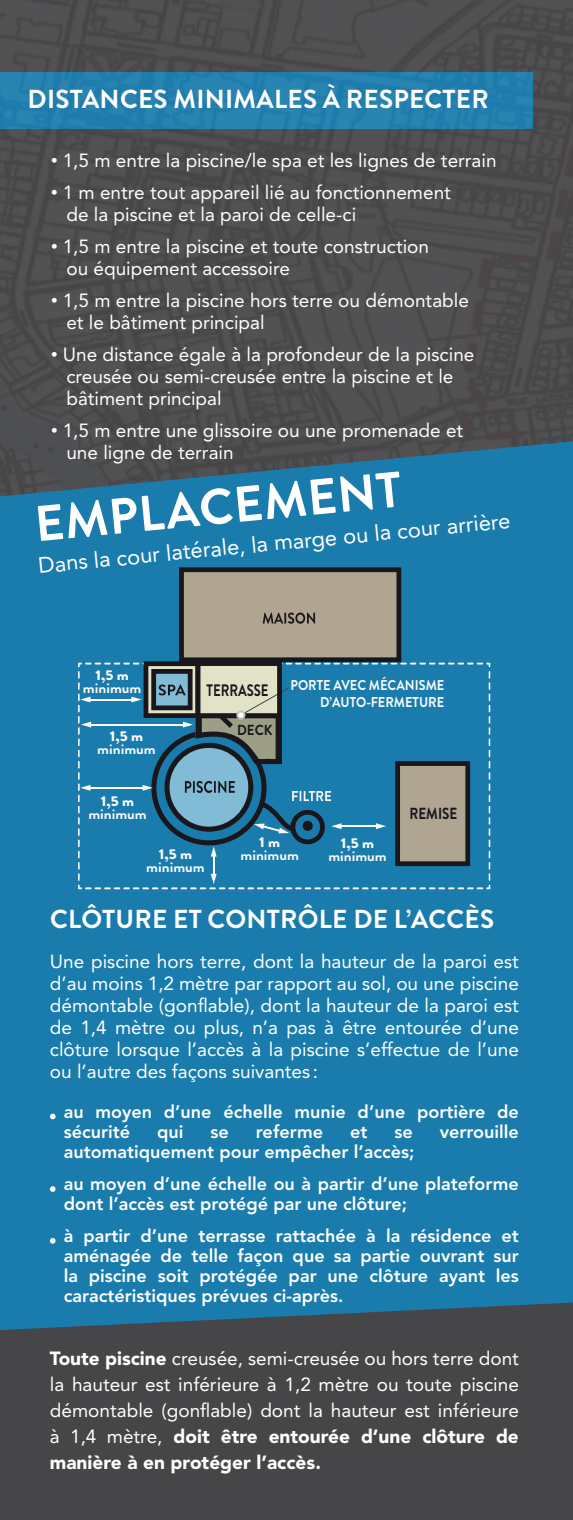
<style>
.page{position:relative;width:573px;height:1520px;background:#fff}
.page>*{position:absolute;margin:0;border:0;box-sizing:border-box;transform-origin:0 0}
.t1{font:700 50px "Brandon Grotesque";color:#fff}
.t2{font:700 26px "Brandon Grotesque";letter-spacing:.01em;color:#fff}
.t3{font:22px "Avenir LT Std";color:#fff}
.t4{font:19px/22px "Avenir LT Std";color:#fff}
.t5{font:800 18px/20px "Avenir LT Std";color:#fff}
.t6{font:700 16.6px "Brandon Grotesque";color:#19171c;scale:.79 1}
.t7{font:700 16px "Brandon Grotesque";color:#19171c;scale:.83 1}
.t8{font:700 14.6px "Brandon Grotesque";color:#19171c;scale:.92 1}
.t9{font:700 14.2px "Brandon Grotesque";color:#fafafa;scale:1.08 1}
.t10{font:700 14.2px/17px "Brandon Grotesque";color:#fafafa;text-align:right;scale:.9 1}
.t11{font:900 14.2px "Brandon Grotesque";color:#fafafa;scale:1.08 1}
.s1{font-family:"Novecentowide";font-weight:700}
.s2{font-weight:900}
</style>
<div class="page">
<img style="left:0;top:0;width:573px;height:441px">
<div style="left:0;top:441px;width:573px;height:861px;background:#1a7cad"></div>
<svg style="left:50px;top:1113px;width:6px;height:6px"></svg>
<svg style="left:50px;top:1186px;width:6px;height:5px"></svg>
<svg style="left:50px;top:1238px;width:6px;height:5px"></svg>
<div style="left:0;top:1302px;width:573px;height:217px;background:#464547"></div>
<svg style="left:78px;top:567px;width:412px;height:322px;background:#44829d"></svg>
<h2 class="t2" style="left:28px;top:81px;width:462px">DISTANCES MINIMALES À RESPECTER</h2>
<p class="t4" style="left:50px;top:149px;width:447px"><span class="s1">•</span> 1,5 m entre la piscine/le spa et les lignes de terrain</p>
<p class="t4" style="left:66px;top:181px;width:386px;text-indent:-16px"><span class="s1">•</span> 1 m entre tout appareil lié au fonctionnement de la piscine et la paroi de celle-ci</p>
<p class="t4" style="left:66px;top:235px;width:364px;text-indent:-16px"><span class="s1">•</span> 1,5 m entre la piscine et toute construction ou équipement accessoire</p>
<p class="t4" style="left:66px;top:289px;width:404px;text-indent:-16px"><span class="s1">•</span> 1,5 m entre la piscine hors terre ou démontable et le bâtiment principal</p>
<p class="t4" style="left:66px;top:343px;width:409px;text-indent:-16px"><span class="s1">•</span> Une distance égale à la profondeur de la piscine creusée ou semi-creusée entre la piscine et le bâtiment principal</p>
<p class="t4" style="left:66px;top:419px;width:398px;text-indent:-16px"><span class="s1">•</span> 1,5 m entre une glissoire ou une promenade et une ligne de terrain</p>
<h1 class="t1" style="left:32px;top:488px;width:369px;rotate:-5deg">EMPLACEMENT</h1>
<p class="t3" style="left:37px;top:551px;width:475px;rotate:-5deg">Dans la cour latérale, la marge ou la cour arrière</p>
<p class="t11" style="left:95px;top:665px;width:32px">1,5 m</p>
<p class="t9" style="left:83px;top:678px;width:56px">MINIMUM</p>
<p class="t10" style="left:290px;top:676px;width:172px">PORTE AVEC MÉCANISME<br>D’AUTO-FERMETURE</p>
<p class="t8" style="left:237px;top:720px;width:40px">DECK</p>
<p class="t6" style="left:206px;top:678px;width:80px">TERRASSE</p>
<p class="t11" style="left:110px;top:726px;width:32px">1,5 m</p>
<p class="t9" style="left:97px;top:739px;width:56px">MINIMUM</p>
<p class="t11" style="left:101px;top:791px;width:32px">1,5 m</p>
<p class="t9" style="left:88px;top:804px;width:56px">MINIMUM</p>
<p class="t11" style="left:159px;top:844px;width:32px">1,5 m</p>
<p class="t9" style="left:146px;top:857px;width:56px">MINIMUM</p>
<p class="t11" style="left:259px;top:831px;width:21px">1 m</p>
<p class="t9" style="left:240px;top:844px;width:56px">MINIMUM</p>
<p class="t11" style="left:341px;top:832px;width:32px">1,5 m</p>
<p class="t9" style="left:328px;top:845px;width:56px">MINIMUM</p>
<p class="t7" style="left:409px;top:802px;width:59px">REMISE</p>
<h2 class="t2" style="left:50px;top:900px;width:445px">CLÔTU RE ET CONTRÔLE DE L’ACCÈS</h2>
<p class="t4" style="left:50px;top:950px;width:470px;text-align:justify">Une piscine hors terre, dont la hauteur de la paroi est d’au moins 1,2 mètre par rapport au sol, ou une piscine démontable (gonflable), dont la hauteur de la paroi est de 1,4 mètre ou plus, n’a pas à être entourée d’une clôture lorsque l’accès à la piscine s’effectue de l’une ou l’autre des façons suivantes :</p>
<p class="t5" style="left:64px;top:1101px;width:456px">au moyen d’une échelle munie d’une portière de sécurité</p>
<p class="t5" style="left:157px;top:1121px;width:28px">qui</p>
<p class="t5" style="left:210px;top:1121px;width:20px">se</p>
<p class="t5" style="left:256px;top:1121px;width:68px">referme</p>
<p class="t5" style="left:350px;top:1121px;width:19px">et</p>
<p class="t5" style="left:394px;top:1121px;width:20px">se</p>
<p class="t5" style="left:440px;top:1121px;width:81px">verrouille</p>
<p class="t5" style="left:64px;top:1135px;width:456px;line-height:32px">automatiquement pour empêcher l’accès;<br>au moyen d’une échelle ou à partir d’une plateforme</p>
<p class="t5" style="left:64px;top:1187px;width:456px;line-height:32px">dont l’accès est protégé par une clôture;<br>à partir d’une terrasse rattachée à la résidence et</p>
<p class="t5" style="left:64px;top:1245px;width:456px;text-align:justify">aménagée de telle façon que sa partie ouvrant sur la piscine soit protégée par une clôture ayant les caractéristiques prévues ci-après.</p>
<p class="t4" style="left:50px;top:1345px;width:470px;line-height:26px;text-align:justify"><span class="s2">Toute piscine</span> creusée, semi-creusée ou hors terre dont la hauteur est inférieure à 1,2 mètre ou toute piscine démontable (gonflable) dont la hauteur est inférieure à 1,4 mètre, <span class="s2">doit être entourée d’une clôture de manière à en protéger l’accès.</span></p>
</div>
